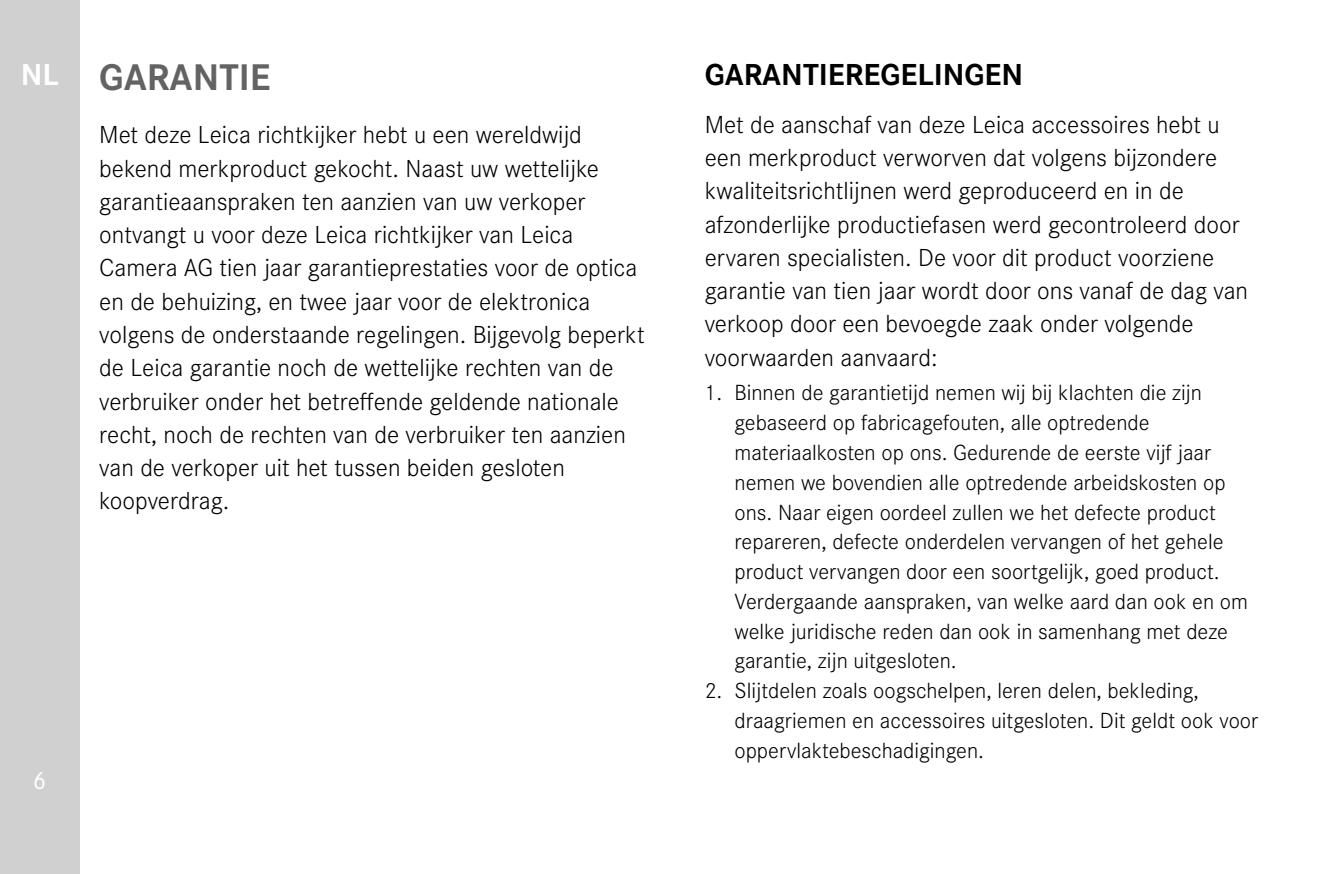
<style>
.page{position:relative;width:1340px;height:874px;background:#fff}
.page>*{position:absolute;margin:0;border:0;box-sizing:border-box;transform-origin:0 0}
.Heading____Chapter{font:700 38.5px "Corporate S";color:#646363}
.Heading____Heading_0{font:700 31.5px "Corporate S";color:#000}
.t1{font:700 31.5px "Corporate S";color:#fff}
.Text____Body_Text{font:300 25.55px/33.2px "Corporate S";color:#000}
.t2{font:25.55px "Corporate S";color:#fff}
.t3{font:300 22.75px/29.8px "Corporate S";color:#000}
</style>
<div class="page">
<div style="left:0;top:0;width:79px;height:873px;background:#d0d0d0"></div>
<p class="t1" style="left:21px;top:49px;width:39px">NL</p>
<p class="Heading____Chapter" style="left:99px;top:47px;width:173px">GARANTIE</p>
<p class="Text____Body_Text" style="left:99px;top:116px;width:547px">Met deze Leica richtkijker hebt u een wereldwijd bekend merkproduct gekocht. Naast uw wettelijke garantieaanspraken ten aanzien van uw verkoper ontvangt u voor deze Leica richtkijker van Leica Camera AG tien jaar garantieprestaties voor de optica en de behuizing, en twee jaar voor de elektronica volgens de onderstaande regelingen. Bijgevolg beperkt de Leica garantie noch de wettelijke rechten van de verbruiker onder het betreffende geldende nationale recht, noch de rechten van de verbruiker ten aanzien van de verkoper uit het tussen beiden gesloten koopverdrag.</p>
<p class="t2" style="left:33px;top:761px;width:15px">6</p>
<p class="Heading____Heading_0" style="left:704px;top:49px;width:320px">GARANTIEREGELINGEN</p>
<p class="Text____Body_Text" style="left:704px;top:106px;width:545px">Met de aanschaf van deze Leica accessoires hebt u een merkproduct verworven dat volgens bijzondere kwaliteitsrichtlijnen werd geproduceerd en in de afzonderlijke productiefasen werd gecontroleerd door ervaren specialisten. De voor dit product voorziene garantie van tien jaar wordt door ons vanaf de dag van verkoop door een bevoegde zaak onder volgende voorwaarden aanvaard:</p>
<p class="t3" style="left:734px;top:376px;width:515px;text-indent:-30px">1. Binnen de garantietijd nemen wij bij klachten die zijn gebaseerd op fabricagefouten, alle optredende materiaalkosten op ons. Gedurende de eerste vijf jaar nemen we bovendien alle optredende arbeidskosten op ons. Naar eigen oordeel zullen we het defecte product repareren, defecte onderdelen vervangen of het gehele product vervangen door een soortgelijk, goed product.<br>Verdergaande aanspraken, van welke aard dan ook en om welke juridische reden dan ook in samenhang met deze garantie, zijn uitgesloten.</p>
<p class="t3" style="left:734px;top:674px;width:525px;text-indent:-30px">2. Slijtdelen zoals oogschelpen, leren delen, bekleding, draagriemen en accessoires uitgesloten. Dit geldt ook voor oppervlaktebeschadigingen.</p>
</div>
